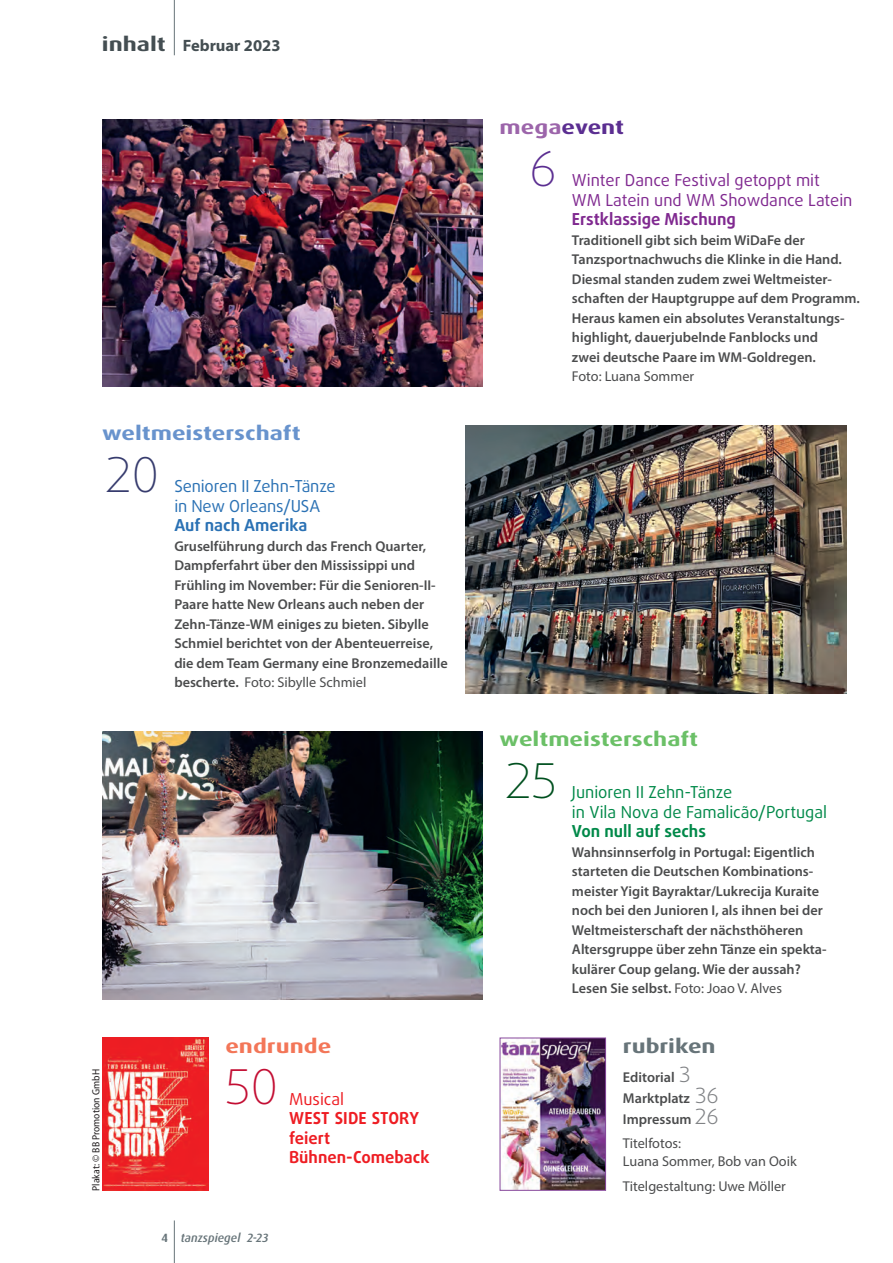
<style>
.page{position:relative;width:893px;height:1263px;background:#fff}
.page>*{position:absolute;margin:0;border:0;box-sizing:border-box;transform-origin:0 0}
.t1{font:100 48px "Daxline Pro";color:#373c6e}
.t2{font:100 48px "Daxline Pro";color:#00501f}
.t3{font:100 48px "Daxline Pro";color:#c30e33}
.t4{font:100 48px "Daxline Pro";color:#5b2e91}
.t5{font:700 19.5px "Dax OT";color:#6893cd;scale:1.25 1}
.t6{font:700 19.5px "Dax OT";color:#6bc067;scale:1.25 1}
.t7{font:700 19.5px "Dax OT";color:#5b2e91;scale:1.25 1}
.t8{font:700 19.5px "Dax OT";color:#677479;scale:1.25 1}
.t9{font:700 19.5px "Dax OT";color:#f37658;scale:1.25 1}
.t10{font:16.5px/19.5px "Daxline Pro";color:#802990}
.t11{font:16.5px/19.5px "Daxline Pro";color:#008949}
.t12{font:16.5px/19.5px "Daxline Pro";letter-spacing:-.01em;color:#2a71b4}
.t13{font:700 16.5px/19.5px "Daxline Pro";color:#ee1d23}
.t14{font:700 16.5px "Myriad Pro";color:#444e52}
.t15{font:600 14.25px/19.5px "Myriad Pro";color:#4b4c4d}
.t16{font:14.25px/18px "Myriad Pro";color:#4b4c4d}
.t17{font:italic 500 12px "Dax OT";color:#677479}
.t18{font:semi-condensed 10.5px "Myriad Pro";color:#231f20}
.s1{font-family:"Dax OT";font-size:19.5px}
.s2{font-weight:700}
.s3{font-weight:400}
.s4{font-weight:700;font-style:normal}
.s5{color:#9c65aa}
.s6{font-family:"Daxline Pro";font-weight:300;font-size:21px;color:#808285}
</style>
<div class="page">
<img style="left:102px;top:119px;width:381px;height:268px">
<img style="left:102px;top:731px;width:381px;height:268px">
<hr style="left:174px;top:0;width:1px;height:55px;background:#677479">
<img style="left:466px;top:425px;width:380px;height:268px">
<hr style="left:174px;top:1220px;width:1px;height:43px;background:#677479">
<img style="left:502px;top:1039px;width:102px;height:150px">
<div style="left:500px;top:1037px;width:106px;height:154px;border:1px solid #87489c"></div>
<img style="left:102px;top:1037px;width:106px;height:154px">
<p class="t14" style="left:102px;top:36px;width:180px"><span class="s1">inhalt</span> Februar 2023</p>
<p class="t5" style="left:102px;top:425px;width:160px">weltmeisterschaft</p>
<p class="t1" style="left:105px;top:447px;width:56px">20</p>
<p class="t12" style="left:174px;top:478px;width:163px">Senioren II Zehn-Tänze in New Orleans/USA<br><span class="s2">Auf nach Amerika</span></p>
<p class="t15" style="left:174px;top:537px;width:275px">Gruselführung durch das French Quarter, Dampferfahrt über den Mississippi und Frühling im November: Für die Senioren-II-Paare hatte New Orleans auch neben der Zehn-Tänze-WM einiges zu bieten. Sibylle Schmiel berichtet von der Abenteuerreise, die dem Team Germany eine Bronzemedaille bescherte. <span class="s3">Foto: Sibylle Schmiel</span></p>
<p class="t18" style="left:90px;top:1191px;width:123px;rotate:-90deg">Plakat: © BB Promotion GmbH</p>
<p class="t9" style="left:225px;top:1037px;width:86px">endrunde</p>
<p class="t13" style="left:289px;top:1090px;width:142px"><span class="s3">Musical<br></span>WEST SIDE STORY feiert<br>Bühnen-Comeback</p>
<p class="t3" style="left:225px;top:1060px;width:54px">50</p>
<p class="t17" style="left:161px;top:1230px;width:108px"><span class="s4">4</span> tanzspiegel 2-23</p>
<p class="t7" style="left:500px;top:119px;width:101px"><span class="s5">mega</span>event</p>
<p class="t4" style="left:529px;top:141px;width:29px">6</p>
<p class="t10" style="left:572px;top:172px;width:282px">Winter Dance Festival getoppt mit<br>WM Latein und WM Showdance Latein<br><span class="s2">Erstklassige Mischung</span></p>
<p class="t15" style="left:572px;top:231px;width:290px">Traditionell gibt sich beim WiDaFe der Tanzsportnachwuchs die Klinke in die Hand.<br>Diesmal standen zudem zwei Weltmeister&shy;schaften der Hauptgruppe auf dem Programm.<br>Heraus kamen ein absolutes Veranstaltungs&shy;highlight, dauerjubelnde Fanblocks und<br>zwei deutsche Paare im WM-Goldregen.<br><span class="s3">Foto: Luana Sommer</span></p>
<p class="t6" style="left:500px;top:731px;width:160px">weltmeisterschaft</p>
<p class="t11" style="left:572px;top:784px;width:257px">Junioren II Zehn-Tänze<br>in Vila Nova de Famalicão/Portugal<br><span class="s2">Von null auf sechs</span></p>
<p class="t15" style="left:572px;top:844px;width:256px">Wahnsinnserfolg in Portugal: Eigentlich starteten die Deutschen Kombinations&shy;meister Yigit Bayraktar/Lukrecija Kuraite noch bei den Junioren I, als ihnen bei der Weltmeisterschaft der nächsthöheren Altersgruppe über zehn Tänze ein spekta&shy;kulärer Coup gelang. Wie der aussah?<br>Lesen Sie selbst. <span class="s3">Foto: Joao V. Alves</span></p>
<p class="t2" style="left:505px;top:753px;width:53px">25</p>
<p class="t8" style="left:623px;top:1037px;width:76px">rubriken</p>
<p class="t15" style="left:623px;top:1067px;width:97px;line-height:21px">Editorial <span class="s6">3<br></span>Marktplatz <span class="s6">36<br></span>Impressum <span class="s6">26</span></p>
<p class="t16" style="left:623px;top:1134px;width:175px">Titelfotos:<br>Luana Sommer, Bob van Ooik</p>
<p class="t16" style="left:623px;top:1177px;width:165px">Titelgestaltung: Uwe Möller</p>
</div>
